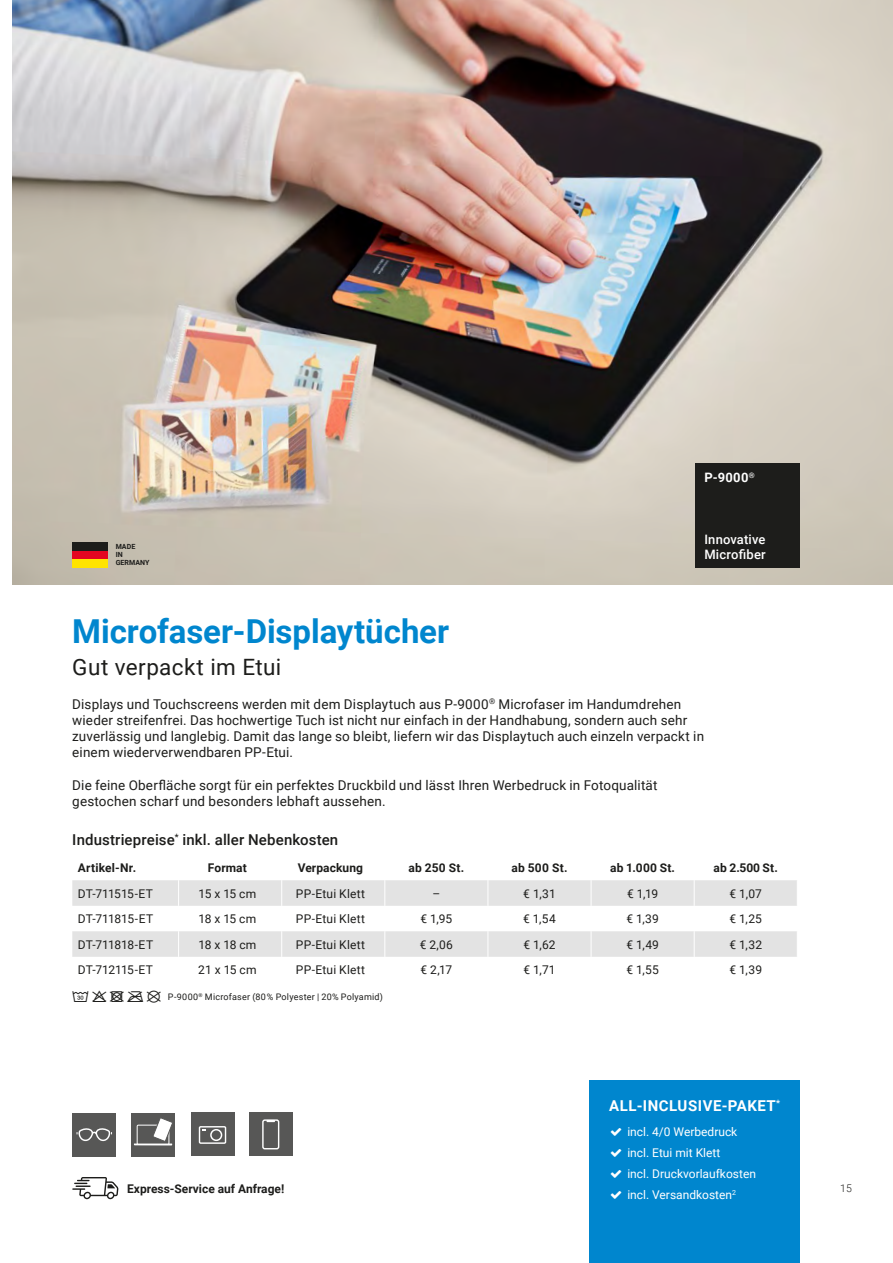
<style>
.page{position:relative;width:893px;height:1263px;background:#fff}
.page>*{position:absolute;margin:0;border:0;box-sizing:border-box;transform-origin:0 0}
.t1{font:700 33px "Roboto";letter-spacing:-.005em;color:#0086ce}
.t2{font:22.5px "Roboto";letter-spacing:.015em;color:#1d1d1b}
.t3{font:500 15px "Roboto";letter-spacing:.01em;color:#1d1d1b}
.t4{font:700 15px "Roboto";letter-spacing:.035em;color:#fff}
.t5{font:13.5px/16.2px "Roboto";letter-spacing:.01em;color:#1d1d1b}
.t6{font:500 12.9px/15.6px "Roboto";letter-spacing:.015em;color:#fff}
.t7{font:700 12.9px "Roboto";color:#fff}
.t8{font:12px "Roboto";letter-spacing:.01em;color:#1d1d1b}
.t9{font:700 12px "Roboto";letter-spacing:.005em;color:#1d1d1b}
.t10{font:12px/21px "Roboto";color:#fff}
.t11{font:300 10.5px "Roboto";color:#1d1d1b}
.t12{font:9px "Roboto";letter-spacing:.025em;color:#1d1d1b}
.t13{font:700 7.05px/7.8px "Roboto";letter-spacing:.01em;color:#1d1d1b}
</style>
<div class="page">
<img style="left:13px;top:0;width:880px;height:584px">
<div style="left:72px;top:542px;width:36px;height:9px;background:#1d1d1b"></div>
<div style="left:72px;top:551px;width:36px;height:8px;background:#e40521"></div>
<div style="left:72px;top:559px;width:36px;height:9px;background:#ffe400"></div>
<div style="left:695px;top:464px;width:104px;height:104px;background:#1d1d1b"></div>
<div style="left:131px;top:1113px;width:44px;height:44px;background:#575756"></div>
<div style="left:137px;top:1125px;width:32px;height:20px;border:1px solid #fff"></div>
<hr style="left:134px;top:1143px;width:38px;height:2px;background:#fff">
<svg style="left:152px;top:1118px;width:20px;height:24px"></svg>
<div style="left:191px;top:1112px;width:43px;height:44px;background:#575756"></div>
<div style="left:210px;top:1129px;width:12px;height:12px;border:2px solid #fff;border-radius:50%"></div>
<div style="left:199px;top:1126px;width:27px;height:18px;border:1px solid #fff"></div>
<div style="left:72px;top:1113px;width:44px;height:44px;background:#575756"></div>
<svg style="left:77px;top:1128px;width:35px;height:14px"></svg>
<div style="left:249px;top:1112px;width:44px;height:44px;background:#575756"></div>
<div style="left:262px;top:1119px;width:17px;height:30px;border:1px solid #fff;border-radius:2px"></div>
<svg style="left:267px;top:1120px;width:8px;height:2px"></svg>
<svg style="left:72px;top:1177px;width:46px;height:22px"></svg>
<div style="left:589px;top:1080px;width:210px;height:183px;background:#0086ce"></div>
<svg style="left:386px;top:880px;width:411px;height:77px;fill:#e3e3e3"></svg>
<svg style="left:72px;top:880px;width:314px;height:77px"></svg>
<svg style="left:488px;top:880px;width:1px;height:77px"></svg>
<svg style="left:591px;top:880px;width:1px;height:77px"></svg>
<svg style="left:694px;top:880px;width:1px;height:77px"></svg>
<p class="t13" style="left:116px;top:542px;width:36px">MADE<br>IN<br>GERMANY</p>
<p class="t7" style="left:704px;top:468px;width:52px">P-9000<sup>®</sup></p>
<p class="t6" style="left:704px;top:531px;width:63px">Innovative<br>Microfiber</p>
<h1 class="t1" style="left:72px;top:608px;width:379px">Microfaser-Displaytücher</h1>
<h2 class="t2" style="left:72px;top:651px;width:210px">Gut verpackt im Etui</h2>
<p class="t5" style="left:72px;top:695px;width:633px">Displays und Touchscreens werden mit dem Displaytuch aus P-9000<sup>®</sup> Microfaser im Handumdrehen wieder streifenfrei. Das hochwertige Tuch ist nicht nur einfach in der Handhabung, sondern auch sehr zuverlässig und langlebig. Damit das lange so bleibt, liefern wir das Displaytuch auch einzeln verpackt in einem wiederverwendbaren PP-Etui.</p>
<p class="t5" style="left:72px;top:776px;width:587px">Die feine Oberfläche sorgt für ein perfektes Druckbild und lässt Ihren Werbedruck in Fotoqualität gestochen scharf und besonders lebhaft aussehen.</p>
<p class="t3" style="left:72px;top:829px;width:268px">Industriepreise<sup>*</sup> inkl. aller Nebenkosten</p>
<p class="t9" style="left:78px;top:859px;width:60px">Artikel-Nr.</p>
<p class="t9" style="left:208px;top:859px;width:40px">Format</p>
<p class="t9" style="left:298px;top:859px;width:67px">Verpackung</p>
<p class="t9" style="left:408px;top:859px;width:57px">ab 250 St.</p>
<p class="t9" style="left:511px;top:859px;width:58px">ab 500 St.</p>
<p class="t9" style="left:610px;top:859px;width:67px">ab 1.000 St.</p>
<p class="t9" style="left:713px;top:859px;width:66px">ab 2.500 St.</p>
<p class="t8" style="left:78px;top:885px;width:77px">DT-711515-ET</p>
<p class="t8" style="left:199px;top:885px;width:59px">15 x 15 cm</p>
<p class="t8" style="left:296px;top:885px;width:71px">PP-Etui Klett</p>
<p class="t8" style="left:432px;top:885px;width:9px">–</p>
<p class="t8" style="left:523px;top:885px;width:34px">€ 1,31</p>
<p class="t8" style="left:627px;top:885px;width:32px">€ 1,19</p>
<p class="t8" style="left:729px;top:885px;width:34px">€ 1,07</p>
<p class="t8" style="left:78px;top:910px;width:77px">DT-711815-ET</p>
<p class="t8" style="left:198px;top:910px;width:59px">18 x 15 cm</p>
<p class="t8" style="left:296px;top:910px;width:71px">PP-Etui Klett</p>
<p class="t8" style="left:420px;top:910px;width:33px">€ 1,95</p>
<p class="t8" style="left:523px;top:910px;width:34px">€ 1,54</p>
<p class="t8" style="left:626px;top:910px;width:34px">€ 1,39</p>
<p class="t8" style="left:729px;top:910px;width:34px">€ 1,25</p>
<p class="t8" style="left:78px;top:936px;width:77px">DT-711818-ET</p>
<p class="t8" style="left:198px;top:936px;width:59px">18 x 18 cm</p>
<p class="t8" style="left:296px;top:936px;width:71px">PP-Etui Klett</p>
<p class="t8" style="left:420px;top:936px;width:35px">€ 2,06</p>
<p class="t8" style="left:523px;top:936px;width:34px">€ 1,62</p>
<p class="t8" style="left:626px;top:936px;width:34px">€ 1,49</p>
<p class="t8" style="left:729px;top:936px;width:34px">€ 1,32</p>
<p class="t8" style="left:78px;top:961px;width:77px">DT-712115-ET</p>
<p class="t8" style="left:198px;top:961px;width:60px">21 x 15 cm</p>
<p class="t8" style="left:296px;top:961px;width:71px">PP-Etui Klett</p>
<p class="t8" style="left:421px;top:961px;width:33px">€ 2,17</p>
<p class="t8" style="left:523px;top:961px;width:34px">€ 1,71</p>
<p class="t8" style="left:626px;top:961px;width:34px">€ 1,55</p>
<p class="t8" style="left:729px;top:961px;width:34px">€ 1,39</p>
<p class="t12" style="left:168px;top:991px;width:217px">P-9000<sup>®</sup> Microfaser (80% Polyester | 20% Polyamid)</p>
<p class="t9" style="left:127px;top:1180px;width:159px">Express-Service auf Anfrage!</p>
<p class="t4" style="left:609px;top:1095px;width:172px">ALL-INCLUSIVE-PAKET<sup>*</sup></p>
<p class="t10" style="left:627px;top:1121px;width:130px">incl. 4/0 Werbedruck incl. Etui mit Klett<br>incl. Druckvorlaufkosten incl. Versandkosten<sup>2</sup></p>
<p class="t11" style="left:840px;top:1181px;width:13px">15</p>
</div>
